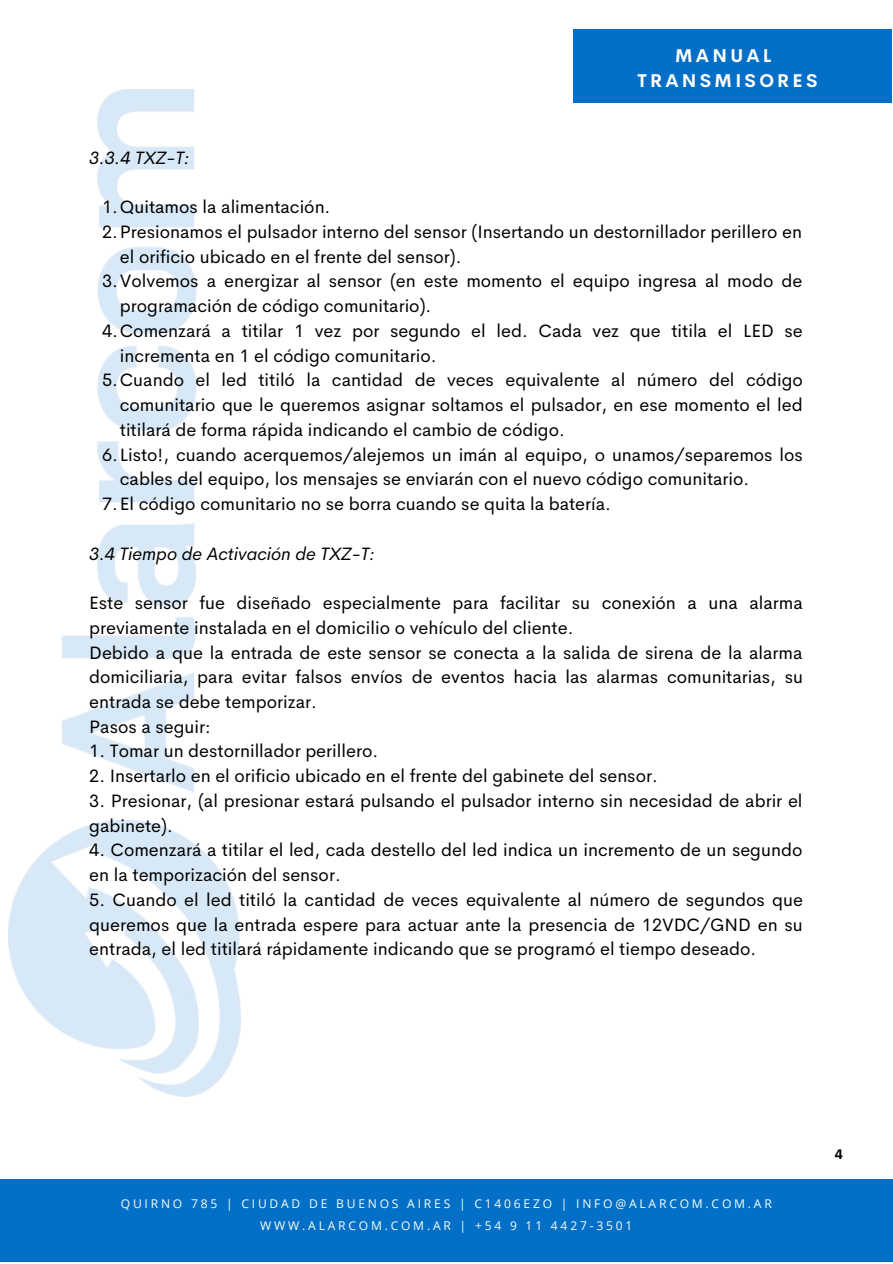
<style>
.page{position:relative;width:893px;height:1264px;background:#fff}
.page>*{position:absolute;margin:0;border:0;box-sizing:border-box;transform-origin:0 0}
.t1{font:700 18.15px/25.2px "Cerebri Sans";letter-spacing:.18em;color:#fff;text-align:center}
.t2{font:18px/24.8px "Cerebri Sans";color:#000}
.t3{font:italic 18px "Cerebri Sans";color:#000}
.t4{font:700 13.5px "Cerebri Sans";color:#000}
.t5{font:12.15px/21.9px "Open Sans";letter-spacing:.23em;color:#f9fff9;text-align:center}
</style>
<div class="page">
<div style="left:573px;top:29px;width:318px;height:73px;background:#036fc6"></div>
<div style="left:0;top:1179px;width:892px;height:82px;background:#036fc6"></div>
<img style="left:8px;top:90px;width:232px;height:1006px">
<p class="t3" style="left:89px;top:146px;width:102px">3.3.4 TXZ-T:</p>
<p class="t1" style="left:637px;top:43px;width:182px">MANUAL<br>TRANSMISORES</p>
<p class="t2" style="left:102px;top:194px;width:230px">1.Quitamos la alimentación.</p>
<p class="t2" style="left:102px;top:219px;width:701px">2.Presionamos el pulsador interno del sensor (Insertando un destornillador perillero en</p>
<p class="t2" style="left:120px;top:244px;width:343px">el orificio ubicado en el frente del sensor).</p>
<p class="t2" style="left:102px;top:269px;width:701px">3.Volvemos a energizar al sensor (en este momento el equipo ingresa al modo de</p>
<p class="t2" style="left:120px;top:293px;width:313px">programación de código comunitario).</p>
<p class="t2" style="left:102px;top:318px;width:702px">4.Comenzará a titilar 1 vez por segundo el led. Cada vez que titila el LED se</p>
<p class="t2" style="left:120px;top:343px;width:318px">incrementa en 1 el código comunitario.</p>
<p class="t2" style="left:102px;top:367px;width:702px">5.Cuando el led titiló la cantidad de veces equivalente al número del código</p>
<p class="t2" style="left:120px;top:392px;width:684px">comunitario que le queremos asignar soltamos el pulsador, en ese momento el led</p>
<p class="t2" style="left:120px;top:417px;width:446px">titilará de forma rápida indicando el cambio de código.</p>
<p class="t2" style="left:102px;top:442px;width:702px">6.Listo!, cuando acerquemos/alejemos un imán al equipo, o unamos/separemos los</p>
<p class="t2" style="left:120px;top:466px;width:631px">cables del equipo, los mensajes se enviarán con el nuevo código comunitario.</p>
<p class="t2" style="left:102px;top:491px;width:510px">7.El código comunitario no se borra cuando se quita la batería.</p>
<p class="t3" style="left:89px;top:541px;width:287px">3.4 Tiempo de Activación de TXZ-T:</p>
<p class="t2" style="left:89px;top:590px;width:715px">Este sensor fue diseñado especialmente para facilitar su conexión a una alarma previamente instalada en el domicilio o vehículo del cliente.<br>Debido a que la entrada de este sensor se conecta a la salida de sirena de la alarma domiciliaria, para evitar falsos envíos de eventos hacia las alarmas comunitarias, su entrada se debe temporizar.<br>Pasos a seguir:</p>
<p class="t2" style="left:89px;top:738px;width:290px">1. Tomar un destornillador perillero.</p>
<p class="t2" style="left:89px;top:763px;width:570px">2. Insertarlo en el orificio ubicado en el frente del gabinete del sensor.</p>
<p class="t2" style="left:89px;top:788px;width:714px">3. Presionar, (al presionar estará pulsando el pulsador interno sin necesidad de abrir el gabinete).</p>
<p class="t2" style="left:89px;top:837px;width:714px">4. Comenzará a titilar el led, cada destello del led indica un incremento de un segundo en la temporización del sensor.</p>
<p class="t2" style="left:89px;top:887px;width:715px;text-align:justify">5. Cuando el led titiló la cantidad de veces equivalente al número de segundos que queremos que la entrada espere para actuar ante la presencia de 12VDC/GND en su entrada, el led titilará rápidamente indicando que se programó el tiempo deseado.</p>
<p class="t5" style="left:121px;top:1192px;width:652px">QUIRNO 785 | CIUDAD DE BUENOS AIRES | C1406EZO | INFO@ALARCOM.COM.AR<br>WWW.ALARCOM.COM.AR | +54 9 11 4427-3501</p>
<p class="t4" style="left:834px;top:1145px;width:10px">4</p>
</div>
